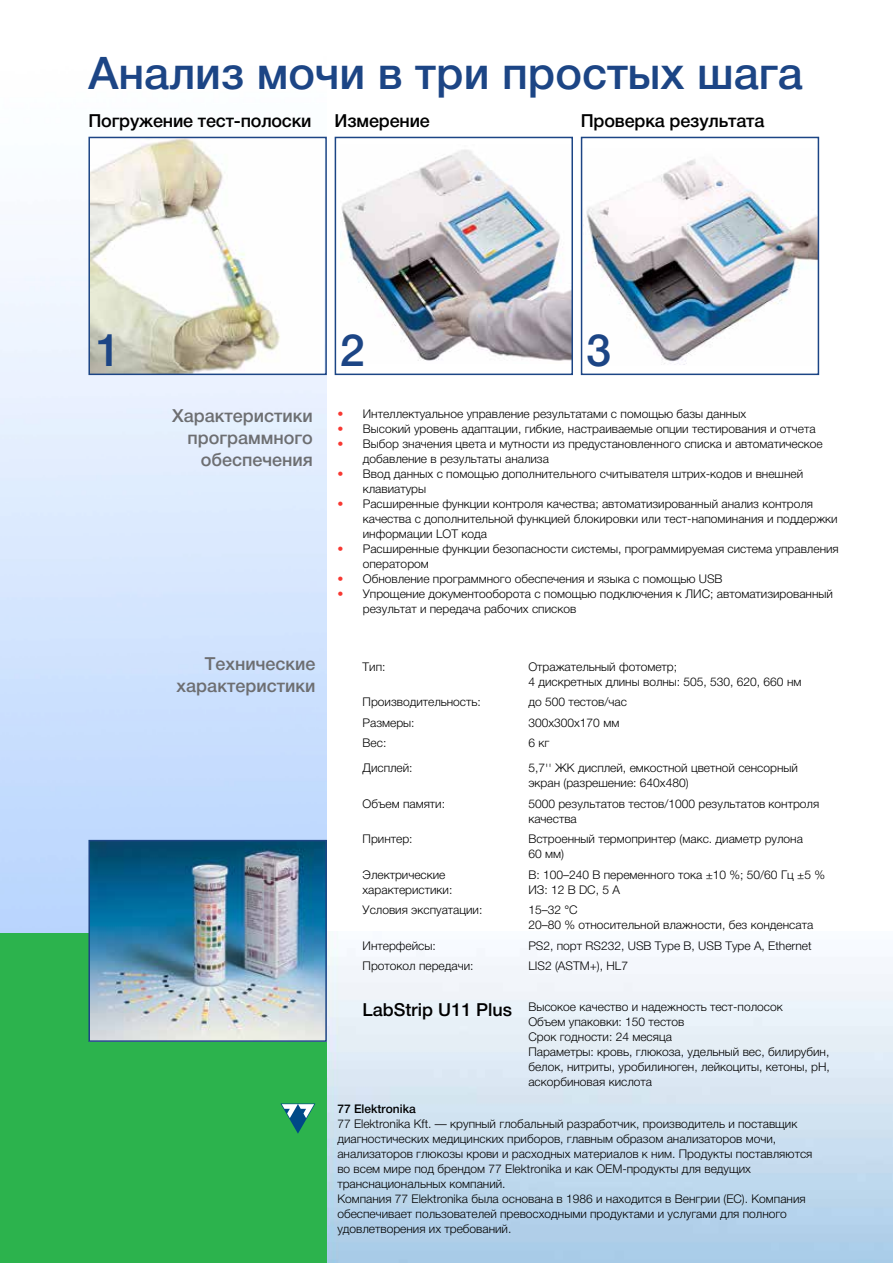
<style>
.page{position:relative;width:893px;height:1263px;background:#fff}
.page>*{position:absolute;margin:0;border:0;box-sizing:border-box;transform-origin:0 0}
.t1{font:500 45px "Helvetica Neue LTCYR";color:#1c4585}
.t2{font:500 18px/21.6px "Helvetica Neue LTCYR";color:#6d6e71;text-align:right}
.t3{font:500 18px "Helvetica Neue LTCYR";letter-spacing:-.01em;color:#000}
.t4{font:300 12px/15px "Helvetica Neue LTCYR";color:#000}
.t5{font:500 12px "Helvetica Neue LTCYR";color:#000}
.s1{color:#f83831}
.s2{font-weight:500;font-size:18px}
</style>
<div class="page">
<img style="left:0;top:136px;width:327px;height:798px">
<img style="left:91px;top:140px;width:232px;height:232px">
<div style="left:88px;top:137px;width:239px;height:238px;border:2px solid #1c4585"></div>
<img style="left:340px;top:150px;width:230px;height:211px">
<div style="left:335px;top:137px;width:238px;height:238px;border:2px solid #1c4585"></div>
<img style="left:586px;top:159px;width:230px;height:206px">
<div style="left:581px;top:137px;width:238px;height:238px;border:2px solid #1c4585"></div>
<div style="left:0;top:934px;width:327px;height:329px;background:#2cb34d"></div>
<img style="left:91px;top:843px;width:233px;height:196px">
<div style="left:88px;top:840px;width:239px;height:202px;border:2px solid #1c4585"></div>
<svg style="left:280px;top:1103px;width:35px;height:31px"></svg>
<h1 class="t1" style="left:88px;top:49px;width:716px">Анализ мочи в три простых шага</h1>
<h2 class="t3" style="left:88px;top:111px;width:225px">Погружение тест-полоски</h2>
<h2 class="t3" style="left:335px;top:111px;width:97px">Измерение</h2>
<h2 class="t3" style="left:581px;top:111px;width:185px">Проверка результата</h2>
<h1 class="t1" style="left:95px;top:326px;width:27px">1</h1>
<h1 class="t1" style="left:340px;top:326px;width:27px">2</h1>
<h1 class="t1" style="left:586px;top:326px;width:27px">3</h1>
<h2 class="t2" style="left:172px;top:405px;width:142px">Характеристики программного обеспечения</h2>
<h2 class="t2" style="left:177px;top:653px;width:140px">Технические характеристики</h2>
<p class="t4" style="left:337px;top:406px;width:410px"><span class="s1">•</span> Интеллектуальное управление результатами с помощью базы данных</p>
<p class="t4" style="left:337px;top:421px;width:480px"><span class="s1">•</span> Высокий уровень адаптации, гибкие, настраиваемые опции тестирования и отчета</p>
<p class="t4" style="left:363px;top:436px;width:461px;text-indent:-26px"><span class="s1">•</span> Выбор значения цвета и мутности из предустановленного списка и автоматическое добавление в результаты анализа</p>
<p class="t4" style="left:363px;top:466px;width:442px;text-indent:-26px"><span class="s1">•</span> Ввод данных с помощью дополнительного считывателя штрих-кодов и внешней клавиатуры</p>
<p class="t4" style="left:363px;top:496px;width:476px;text-indent:-26px"><span class="s1">•</span> Расширенные функции контроля качества; автоматизированный анализ контроля качества с дополнительной функцией блокировки или тест-напоминания и поддержки информации LOT кода</p>
<p class="t4" style="left:363px;top:541px;width:477px;text-indent:-26px"><span class="s1">•</span> Расширенные функции безопасности системы, программируемая система управления оператором</p>
<p class="t4" style="left:337px;top:571px;width:387px"><span class="s1">•</span> Обновление программного обеспечения и языка с помощью USB</p>
<p class="t4" style="left:363px;top:586px;width:472px;text-indent:-26px"><span class="s1">•</span> Упрощение документооборота с помощью подключения к ЛИС; автоматизированный результат и передача рабочих списков</p>
<p class="t4" style="left:363px;top:659px;width:24px">Тип:</p>
<p class="t4" style="left:528px;top:659px;width:275px">Отражательный фотометр;<br>4 дискретных длины волны: 505, 530, 620, 660 нм</p>
<p class="t4" style="left:363px;top:695px;width:120px">Производительность:</p>
<p class="t4" style="left:528px;top:695px;width:100px">до 500 тестов/час</p>
<p class="t4" style="left:363px;top:715px;width:54px">Размеры:</p>
<p class="t4" style="left:528px;top:715px;width:92px">300х300х170 мм</p>
<p class="t4" style="left:363px;top:736px;width:25px">Вес:</p>
<p class="t4" style="left:528px;top:736px;width:22px">6 кг</p>
<p class="t4" style="left:363px;top:761px;width:52px">Дисплей:</p>
<p class="t4" style="left:528px;top:761px;width:271px">5,7'' ЖК дисплей, емкостной цветной сенсорный экран (разрешение: 640х480)</p>
<p class="t4" style="left:363px;top:796px;width:84px">Объем памяти:</p>
<p class="t4" style="left:528px;top:796px;width:292px">5000 результатов тестов/1000 результатов контроля качества</p>
<p class="t4" style="left:363px;top:832px;width:52px">Принтер:</p>
<p class="t4" style="left:528px;top:832px;width:276px">Встроенный термопринтер (макс. диаметр рулона<br>60 мм)</p>
<p class="t4" style="left:363px;top:867px;width:91px">Электрические характеристики:</p>
<p class="t4" style="left:528px;top:867px;width:298px">В: 100–240 В переменного тока ±10 %; 50/60 Гц ±5 %<br>ИЗ: 12 В DC, 5 А</p>
<p class="t4" style="left:363px;top:903px;width:121px">Условия экспуатации:</p>
<p class="t4" style="left:528px;top:903px;width:286px">15–32 °С<br>20–80 % относительной влажности, без конденсата</p>
<p class="t4" style="left:363px;top:938px;width:75px">Интерфейсы:</p>
<p class="t4" style="left:528px;top:938px;width:285px">PS2, порт RS232, USB Type B, USB Type A, Ethernet</p>
<p class="t4" style="left:363px;top:959px;width:112px">Протокол передачи:</p>
<p class="t4" style="left:528px;top:959px;width:101px">LIS2 (ASTM+), HL7</p>
<p class="t4" style="left:528px;top:1000px;width:303px;text-indent:-166px"><span class="s2">LabStrip U11 Plus</span> Высокое качество и надежность тест-полосок<br>Объем упаковки: 150 тестов<br>Срок годности: 24 месяца<br>Параметры: кровь, глюкоза, удельный вес, билирубин, белок, нитриты, уробилиноген, лейкоциты, кетоны, рН, аскорбиновая кислота</p>
<p class="t5" style="left:337px;top:1102px;width:80px">77 Elektronika</p>
<p class="t4" style="left:337px;top:1116px;width:477px">77 Elektronika Kft. — крупный глобальный разработчик, производитель и поставщик диагностических медицинских приборов, главным образом анализаторов мочи, анализаторов глюкозы крови и расходных материалов к ним. Продукты поставляются во всем мире под брендом 77 Elektronika и как OEM-продукты для ведущих транснациональных компаний.<br>Компания 77 Elektronika была основана в 1986 и находится в Венгрии (ЕС). Компания обеспечивает пользователей превосходными продуктами и услугами для полного удовлетворения их требований.</p>
</div>
